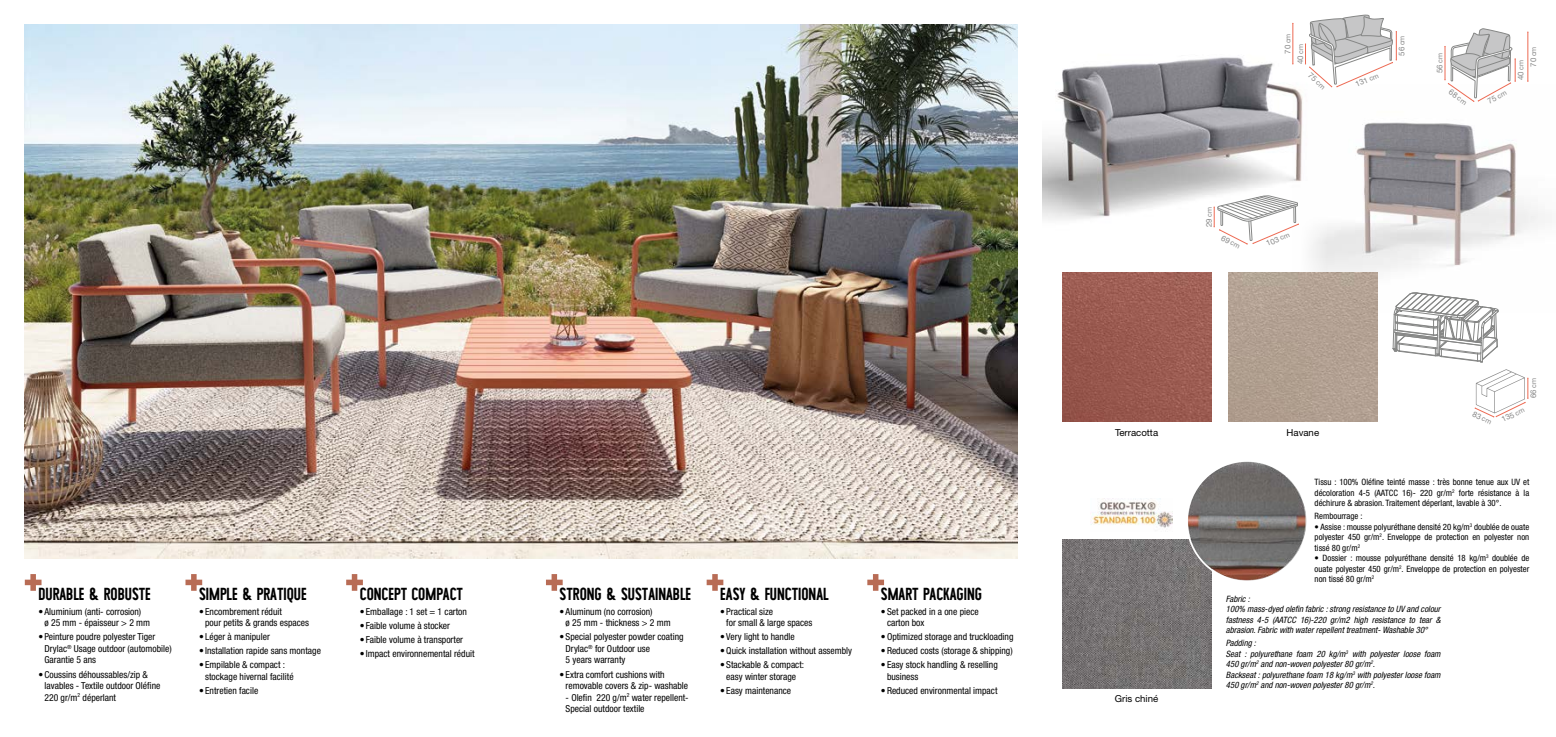
<style>
.page{position:relative;width:1556px;height:737px;background:#fff}
.page>*{position:absolute;margin:0;border:0;box-sizing:border-box;transform-origin:0 0}
.t1{font:700 17.5px "Wask New";color:#000}
.t2{font:condensed 9.62px/11.5px "Helvetica Neue LT Pro";color:#000}
.t3{font:9.62px "Helvetica Neue LT Pro";color:#000}
.t4{font:condensed 8.75px/10.5px "Helvetica Neue LT Pro";color:#000;text-align:justify}
.t5{font:italic condensed 8.75px/10.5px "Helvetica Neue LT Pro";color:#000}
.t6{font:7.88px/12.7px "Helvetica Neue LT Pro";color:#878787}
.t7{font:7px "Helvetica Neue LT Pro";color:#878787}
.s1{font-size:7px}
</style>
<div class="page">
<img style="left:25px;top:25px;width:992px;height:533px">
<svg style="left:25px;top:574px;width:17px;height:17px"></svg>
<svg style="left:546px;top:574px;width:16px;height:17px"></svg>
<svg style="left:185px;top:574px;width:17px;height:17px"></svg>
<svg style="left:706px;top:574px;width:17px;height:17px"></svg>
<svg style="left:346px;top:574px;width:17px;height:17px"></svg>
<svg style="left:867px;top:574px;width:17px;height:17px"></svg>
<img style="left:1042px;top:22px;width:252px;height:198px">
<img style="left:1292px;top:84px;width:253px;height:229px">
<img style="left:1062px;top:273px;width:148px;height:148px">
<img style="left:1062px;top:539px;width:148px;height:149px">
<img style="left:1228px;top:273px;width:149px;height:149px">
<img style="left:1186px;top:461px;width:121px;height:120px;border-radius:60px">
<div style="left:1185px;top:460px;width:123px;height:122px;border:2px solid #fff;border-radius:50%"></div>
<hr style="left:1292px;top:23px;width:1px;height:41px;background:#ed6a53">
<svg style="left:1304px;top:15px;width:92px;height:72px"></svg>
<hr style="left:1527px;top:32px;width:1px;height:49px;background:#ed6a53">
<svg style="left:1444px;top:29px;width:71px;height:73px"></svg>
<svg style="left:1213px;top:196px;width:85px;height:49px"></svg>
<svg style="left:1392px;top:293px;width:106px;height:69px"></svg>
<svg style="left:1474px;top:369px;width:54px;height:48px"></svg>
<img style="left:1090px;top:498px;width:82px;height:30px">
<h1 class="t1" style="left:38px;top:583px;width:114px">DURABLE &amp; ROBUSTE</h1>
<p class="t2" style="left:44px;top:605px;width:107px;text-indent:-6px">•Aluminium (anti- corrosion)<br>ø 25 mm - épaisseur &gt; 2 mm</p>
<p class="t2" style="left:44px;top:631px;width:129px;text-indent:-6px">•Peinture poudre polyester Tiger<br>Drylac<sup>®</sup> Usage outdoor (automobile)<br>Garantie 5 ans</p>
<p class="t2" style="left:44px;top:668px;width:117px;text-indent:-6px">•Coussins déhoussables/zip &amp; lavables - Textile outdoor Oléfine<br>220 gr/m<sup>2</sup> déperlant</p>
<h1 class="t1" style="left:199px;top:583px;width:109px">SIMPLE &amp; PRATIQUE</h1>
<p class="t2" style="left:205px;top:605px;width:105px;text-indent:-6px">• Encombrement réduit<br>pour petits &amp; grands espaces</p>
<p class="t2" style="left:199px;top:631px;width:72px">• Léger à manipuler</p>
<p class="t2" style="left:199px;top:645px;width:123px">• Installation rapide sans montage</p>
<p class="t2" style="left:205px;top:659px;width:90px;text-indent:-6px">• Empilable &amp; compact : stockage hivernal facilité</p>
<p class="t2" style="left:199px;top:684px;width:61px">• Entretien facile</p>
<h1 class="t1" style="left:360px;top:583px;width:105px">CONCEPT COMPACT</h1>
<p class="t2" style="left:360px;top:605px;width:109px">• Emballage : 1 set = 1 carton</p>
<p class="t2" style="left:360px;top:619px;width:92px">• Faible volume à stocker</p>
<p class="t2" style="left:360px;top:633px;width:105px">• Faible volume à transporter</p>
<p class="t2" style="left:360px;top:647px;width:116px">• Impact environnemental réduit</p>
<h1 class="t1" style="left:559px;top:583px;width:133px">STRONG &amp; SUSTAINABLE</h1>
<p class="t2" style="left:565px;top:605px;width:107px;text-indent:-6px">• Aluminum (no corrosion)<br>ø 25 mm - thickness &gt; 2 mm</p>
<p class="t2" style="left:565px;top:631px;width:119px;text-indent:-6px">• Special polyester powder coating<br>Drylac<sup>®</sup> for Outdoor use<br>5 years warranty</p>
<p class="t2" style="left:565px;top:668px;width:124px;text-indent:-6px">• Extra comfort cushions with removable covers &amp; zip- washable</p>
<p class="t2" style="left:565px;top:691px;width:124px">- Olefin 220 g/m<sup>2</sup> water repellent-<br>Special outdoor textile</p>
<h1 class="t1" style="left:720px;top:583px;width:110px">EASY &amp; FUNCTIONAL</h1>
<p class="t2" style="left:726px;top:605px;width:88px;text-indent:-6px">•Practical size<br>for small &amp; large spaces</p>
<p class="t2" style="left:720px;top:631px;width:76px">•Very light to handle</p>
<p class="t2" style="left:720px;top:645px;width:133px">•Quick installation without assembly</p>
<p class="t2" style="left:720px;top:659px;width:85px;text-align:center">•Stackable &amp; compact: easy winter storage</p>
<p class="t2" style="left:720px;top:684px;width:72px">•Easy maintenance</p>
<h1 class="t1" style="left:881px;top:583px;width:102px">SMART PACKAGING</h1>
<p class="t2" style="left:887px;top:605px;width:93px;text-indent:-6px">•Set packed in a one piece carton box</p>
<p class="t2" style="left:881px;top:631px;width:134px">•Optimized storage and truckloading</p>
<p class="t2" style="left:881px;top:645px;width:133px">•Reduced costs (storage &amp; shipping)</p>
<p class="t2" style="left:887px;top:659px;width:112px;text-indent:-6px">•Easy stock handling &amp; reselling business</p>
<p class="t2" style="left:881px;top:684px;width:118px">•Reduced environmental impact</p>
<p class="t7" style="left:1283px;top:43px;width:11px;rotate:-90deg">cm</p>
<p class="t6" style="left:1280px;top:54px;width:10px;rotate:-90deg">70</p>
<p class="t7" style="left:1295px;top:54px;width:11px;rotate:-90deg">cm</p>
<p class="t6" style="left:1293px;top:64px;width:10px;rotate:-90deg">40</p>
<p class="t6" style="left:1313px;top:69px;width:22px;rotate:42deg">75 <span class="s1">cm</span></p>
<p class="t6" style="left:1352px;top:78px;width:26px;rotate:-23deg">131 <span class="s1">cm</span></p>
<p class="t6" style="left:1395px;top:56px;width:22px;rotate:-90deg">56 <span class="s1">cm</span></p>
<p class="t6" style="left:1432px;top:73px;width:22px;rotate:-90deg">56 <span class="s1">cm</span></p>
<p class="t6" style="left:1513px;top:67px;width:22px;text-indent:-13px;rotate:-90deg">40 <span class="s1">cm<br></span>70 <span class="s1">cm</span></p>
<p class="t6" style="left:1453px;top:86px;width:22px;rotate:35deg">68 <span class="s1">cm</span></p>
<p class="t6" style="left:1484px;top:96px;width:22px;rotate:-29deg">75 <span class="s1">cm</span></p>
<p class="t6" style="left:1202px;top:227px;width:22px;rotate:-90deg">29 <span class="s1">cm</span></p>
<p class="t6" style="left:1224px;top:231px;width:22px;rotate:27deg">69 <span class="s1">cm</span></p>
<p class="t6" style="left:1263px;top:238px;width:26px;rotate:-23deg">103 <span class="s1">cm</span></p>
<p class="t3" style="left:1114px;top:427px;width:45px">Terracotta</p>
<p class="t3" style="left:1114px;top:693px;width:45px">Gris chiné</p>
<p class="t6" style="left:1526px;top:398px;width:22px;rotate:-90deg">66 <span class="s1">cm</span></p>
<p class="t3" style="left:1286px;top:427px;width:34px">Havane</p>
<p class="t6" style="left:1475px;top:407px;width:22px;rotate:25deg">83 <span class="s1">cm</span></p>
<p class="t6" style="left:1498px;top:414px;width:26px;rotate:-26deg">135 <span class="s1">cm</span></p>
<p class="t4" style="left:1314px;top:477px;width:216px">Tissu : 100% Oléfine teinté masse : très bonne tenue aux UV et décoloration 4-5 (AATCC 16)- 220 gr/m<sup>2</sup> forte résistance à la déchirure &amp; abrasion. Traitement déperlant, lavable à 30°.</p>
<p class="t4" style="left:1314px;top:511px;width:50px">Rembourrage :</p>
<p class="t4" style="left:1314px;top:521px;width:216px">• Assise : mousse polyuréthane densité 20 kg/m<sup>3</sup> doublée de ouate polyester 450 gr/m<sup>2</sup>. Enveloppe de protection en polyester non tissé 80 gr/m<sup>2</sup></p>
<p class="t4" style="left:1314px;top:553px;width:216px">• Dossier : mousse polyuréthane densité 18 kg/m<sup>3</sup> doublée de ouate polyester 450 gr/m<sup>2</sup>. Enveloppe de protection en polyester non tissé 80 gr/m<sup>2</sup></p>
<p class="t5" style="left:1225px;top:593px;width:216px">Fabric :<br>100% mass-dyed olefin fabric : strong resistance to UV and colour fastness 4-5 (AATCC 16)-220 gr/m2 high resistance to tear &amp; abrasion. Fabric with water repellent treatment- Washable 30°</p>
<p class="t5" style="left:1225px;top:637px;width:216px">Padding :<br>Seat : polyurethane foam 20 kg/m<sup>3</sup> with polyester loose foam 450 gr/m<sup>2</sup> and non-woven polyester 80 gr/m<sup>2</sup>.<br>Backseat : polyurethane foam 18 kg/m<sup>3</sup> with polyester loose foam 450 gr/m<sup>2</sup> and non-woven polyester 80 gr/m<sup>2</sup>.</p>
</div>
